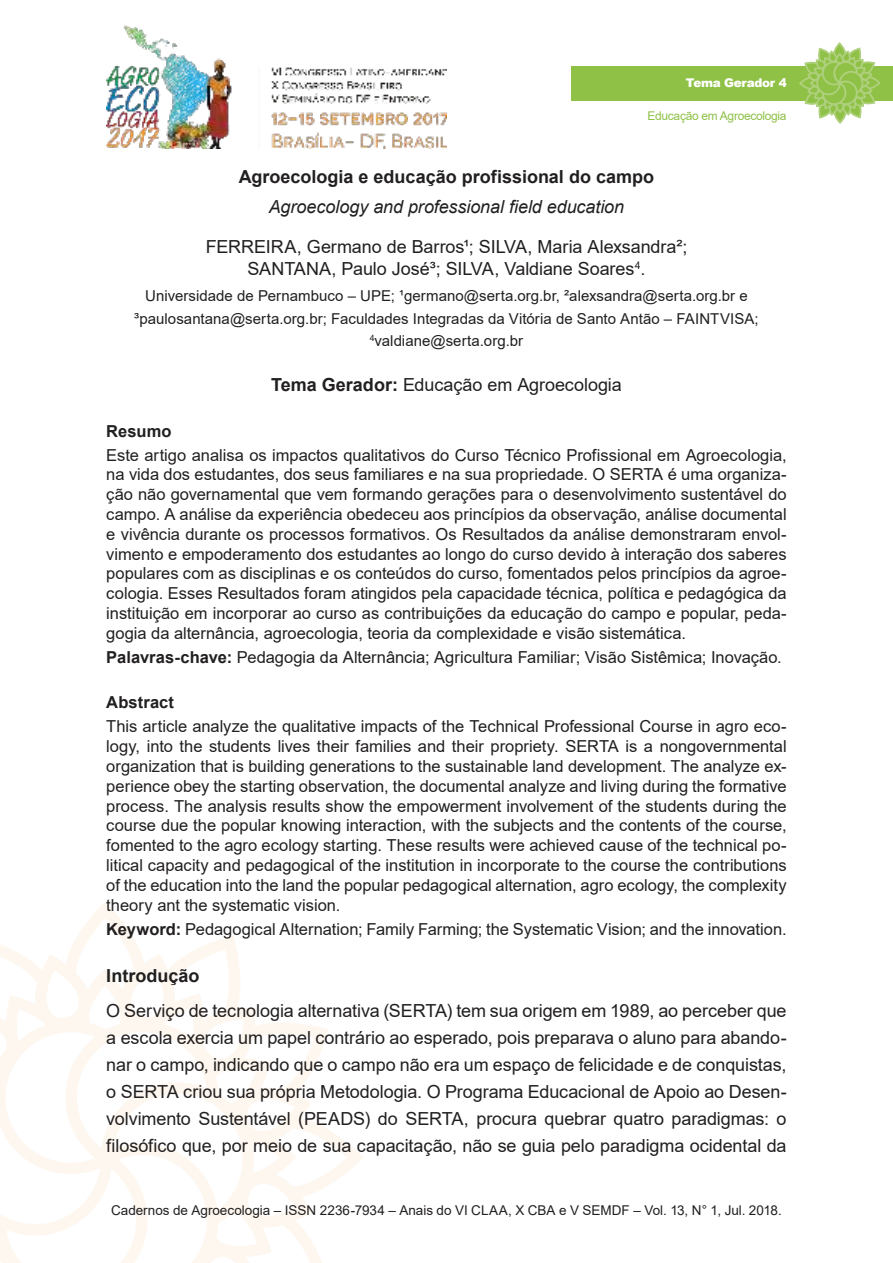
<style>
.page{position:relative;width:893px;height:1263px;background:#fff}
.page>*{position:absolute;margin:0;border:0;box-sizing:border-box;transform-origin:0 0}
.t1{font:18px/27px "Arial";letter-spacing:-.005em;color:#221f1f;text-align:center}
.t2{font:700 18px "Arial";color:#221f1f}
.t3{font:italic 18px "Arial";letter-spacing:-.005em;color:#221f1f}
.t4{font:16.5px/19.8px "Arial";color:#221f1f;text-align:justify}
.t5{font:700 16.5px "Arial";letter-spacing:.005em;color:#221f1f}
.t6{font:15px/22.5px "Arial";letter-spacing:.005em;color:#221f1f;text-align:center}
.t7{font:13.5px "Arial";color:#221f1f}
.t8{font:12px "Arial";letter-spacing:-.025em;color:#8fc147}
.t9{font:900 12px "Arial";letter-spacing:-.025em;color:#fff}
.s1{font-weight:700}
</style>
<div class="page">
<img style="left:106px;top:25px;width:340px;height:124px">
<svg style="left:0;top:910px;width:363px;height:353px"></svg>
<div style="left:571px;top:66px;width:322px;height:34px;background:#8fc147"></div>
<svg style="left:798px;top:43px;width:83px;height:81px"></svg>
<p class="t9" style="left:686px;top:76px;width:102px">Tema Gerador 4</p>
<p class="t8" style="left:647px;top:112px;width:141px">Educação em Agroecologia</p>
<p class="t2" style="left:239px;top:170px;width:417px">Agroecologia e educação profissional do campo</p>
<p class="t3" style="left:269px;top:200px;width:357px">Agroecology and professional field education</p>
<p class="t1" style="left:206px;top:237px;width:483px;line-height:21.6px">FERREIRA, Germano de Barros¹; SILVA, Maria Alexsandra²;<br>SANTANA, Paulo José³; SILVA, Valdiane Soares<sup>4</sup>.</p>
<p class="t6" style="left:134px;top:286px;width:626px">Universidade de Pernambuco – UPE; ¹germano@serta.org.br, ²alexsandra@serta.org.br e<br>³paulosantana@serta.org.br; Faculdades Integradas da Vitória de Santo Antão – FAINTVISA;<br><sup>4</sup>valdiane@serta.org.br</p>
<p class="t1" style="left:271px;top:373px;width:352px"><span class="s1">Tema Gerador:</span> Educação em Agroecologia</p>
<p class="t5" style="left:106px;top:425px;width:67px">Resumo</p>
<p class="t4" style="left:106px;top:446px;width:682px">Este artigo analisa os impactos qualitativos do Curso Técnico Profissional em Agroecologia, na vida dos estudantes, dos seus familiares e na sua propriedade. O SERTA é uma organiza&shy;ção não governamental que vem formando gerações para o desenvolvimento sustentável do campo. A análise da experiência obedeceu aos princípios da observação, análise documental e vivência durante os processos formativos. Os Resultados da análise demonstraram envol&shy;vimento e empoderamento dos estudantes ao longo do curso devido à interação dos saberes populares com as disciplinas e os conteúdos do curso, fomentados pelos princípios da agroe&shy;cologia. Esses Resultados foram atingidos pela capacidade técnica, política e pedagógica da instituição em incorporar ao curso as contribuições da educação do campo e popular, peda&shy;gogia da alternância, agroecologia, teoria da complexidade e visão sistemática.</p>
<p class="t4" style="left:106px;top:649px;width:677px"><span class="s1">Palavras-chave:</span> Pedagogia da Alternância; Agricultura Familiar; Visão Sistêmica; Inovação.</p>
<p class="t5" style="left:106px;top:696px;width:69px">Abstract</p>
<p class="t4" style="left:106px;top:718px;width:682px">This article analyze the qualitative impacts of the Technical Professional Course in agro eco&shy;logy, into the students lives their families and their propriety. SERTA is a nongovernmental organization that is building generations to the sustainable land development. The analyze ex&shy;perience obey the starting observation, the documental analyze and living during the formative process. The analysis results show the empowerment involvement of the students during the course due the popular knowing interaction, with the subjects and the contents of the course, fomented to the agro ecology starting. These results were achieved cause of the technical po&shy;litical capacity and pedagogical of the institution in incorporate to the course the contributions of the education into the land the popular pedagogical alternation, agro ecology, the complexity theory ant the systematic vision.</p>
<p class="t4" style="left:106px;top:920px;width:682px"><span class="s1">Keyword:</span> Pedagogical Alternation; Family Farming; the Systematic Vision; and the innovation.</p>
<p class="t2" style="left:106px;top:968px;width:95px">Introdução</p>
<p class="t1" style="left:106px;top:999px;width:682px;text-align:justify">O Serviço de tecnologia alternativa (SERTA) tem sua origem em 1989, ao perceber que a escola exercia um papel contrário ao esperado, pois preparava o aluno para abando&shy;nar o campo, indicando que o campo não era um espaço de felicidade e de conquistas, o SERTA criou sua própria Metodologia. O Programa Educacional de Apoio ao Desen&shy;volvimento Sustentável (PEADS) do SERTA, procura quebrar quatro paradigmas: o filosófico que, por meio de sua capacitação, não se guia pelo paradigma ocidental da</p>
<p class="t7" style="left:111px;top:1205px;width:672px">Cadernos de Agroecologia – ISSN 2236-7934 – Anais do VI CLAA, X CBA e V SEMDF – Vol. 13, N° 1, Jul. 2018.</p>
</div>
